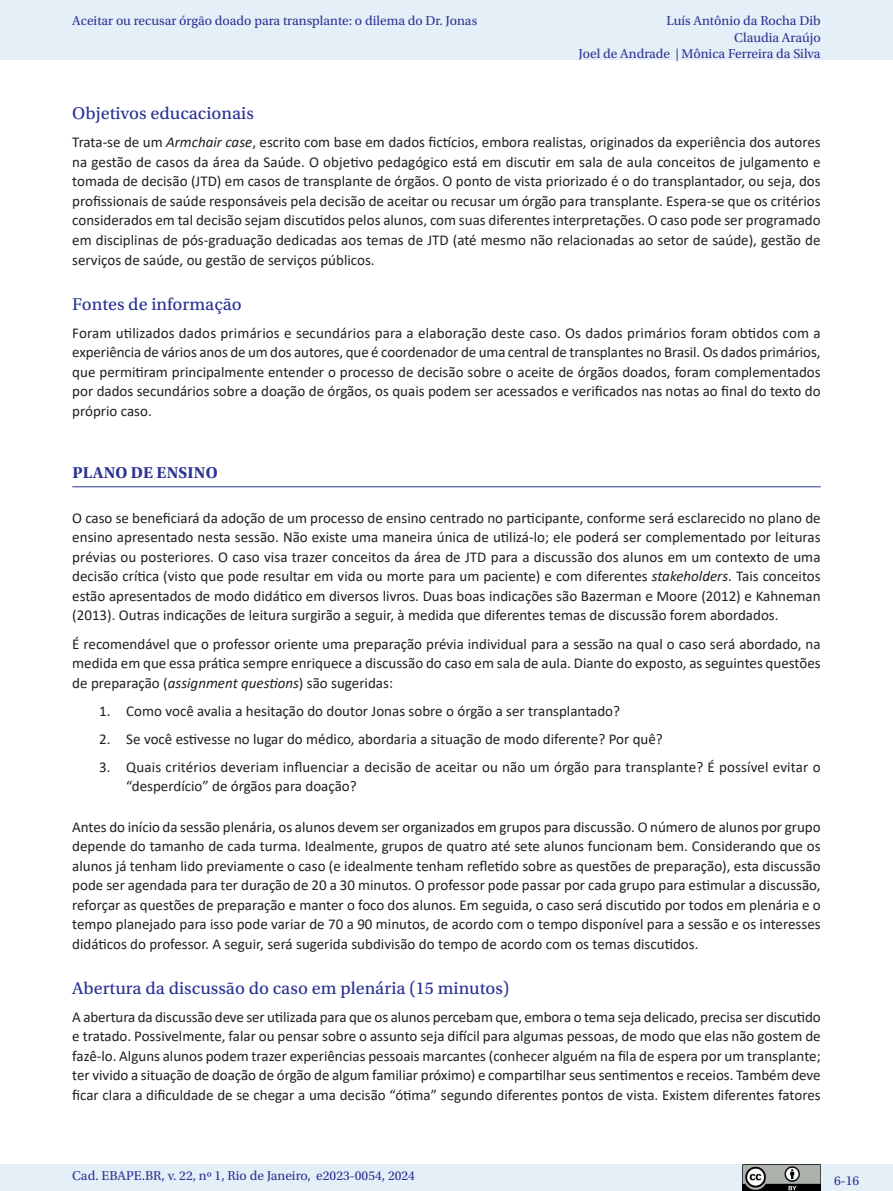
<style>
.page{position:relative;width:893px;height:1191px;background:#fff}
.page>*{position:absolute;margin:0;border:0;box-sizing:border-box;transform-origin:0 0}
._07_2_sub2{font:18px "Utopia Std Capt";color:#2b3393}
._07_1_sub_1{font:700 16.5px "Utopia Std";letter-spacing:.01em;color:#2b3393}
._06_0_texto{font:15px/19.5px "Calibri";color:#231f20;text-align:justify}
.t1{font:13.5px/16.5px "Utopia Std";color:#2b3393;text-align:right}
.s1{font-style:italic}
</style>
<div class="page">
<div style="left:0;top:0;width:893px;height:60px;background:#e4eff8"></div>
<div style="left:0;top:1164px;width:893px;height:27px;background:#e4eff8"></div>
<img style="left:743px;top:1164px;width:78px;height:27px">
<hr style="left:72px;top:486px;width:749px;height:1px;background:#2b3393">
<p class="t1" style="left:72px;top:13px;width:406px">Aceitar ou recusar órgão doado para transplante: o dilema do Dr. Jonas</p>
<p class="t1" style="left:579px;top:13px;width:244px">Luís Antônio da Rocha Dib<br>Claudia Araújo<br>Joel de Andrade | Mônica Ferreira da Silva</p>
<p class="_07_2_sub2" style="left:72px;top:104px;width:183px">Objetivos educacionais</p>
<p class="_06_0_texto" style="left:72px;top:132px;width:750px">Trata-se de um <span class="s1">Armchair case</span>, escrito com base em dados fictícios, embora realistas, originados da experiência dos autores na gestão de casos da área da Saúde. O objetivo pedagógico está em discutir em sala de aula conceitos de julgamento e tomada de decisão (JTD) em casos de transplante de órgãos. O ponto de vista priorizado é o do transplantador, ou seja, dos profissionais de saúde responsáveis pela decisão de aceitar ou recusar um órgão para transplante. Espera-se que os critérios considerados em tal decisão sejam discutidos pelos alunos, com suas diferentes interpretações. O caso pode ser programado em disciplinas de pós-graduação dedicadas aos temas de JTD (até mesmo não relacionadas ao setor de saúde), gestão de serviços de saúde, ou gestão de serviços públicos.</p>
<p class="_07_2_sub2" style="left:72px;top:294px;width:171px">Fontes de informação</p>
<p class="_06_0_texto" style="left:72px;top:322px;width:750px">Foram utilizados dados primários e secundários para a elaboração deste caso. Os dados primários foram obtidos com a experiência de vários anos de um dos autores, que é coordenador de uma central de transplantes no Brasil. Os dados primários, que permitiram principalmente entender o processo de decisão sobre o aceite de órgãos doados, foram complementados por dados secundários sobre a doação de órgãos, os quais podem ser acessados e verificados nas notas ao final do texto do próprio caso.</p>
<p class="_07_1_sub_1" style="left:72px;top:463px;width:147px">PLANO DE ENSINO</p>
<p class="_06_0_texto" style="left:72px;top:508px;width:750px">O caso se beneficiará da adoção de um processo de ensino centrado no participante, conforme será esclarecido no plano de ensino apresentado nesta sessão. Não existe uma maneira única de utilizá-lo; ele poderá ser complementado por leituras prévias ou posteriores. O caso visa trazer conceitos da área de JTD para a discussão dos alunos em um contexto de uma decisão crítica (visto que pode resultar em vida ou morte para um paciente) e com diferentes <span class="s1">stakeholders</span>. Tais conceitos estão apresentados de modo didático em diversos livros. Duas boas indicações são Bazerman e Moore (2012) e Kahneman (2013). Outras indicações de leitura surgirão a seguir, à medida que diferentes temas de discussão forem abordados.</p>
<p class="_06_0_texto" style="left:72px;top:633px;width:750px">É recomendável que o professor oriente uma preparação prévia individual para a sessão na qual o caso será abordado, na medida em que essa prática sempre enriquece a discussão do caso em sala de aula. Diante do exposto, as seguintes questões de preparação (<span class="s1">assignment questions</span>) são sugeridas:</p>
<p class="_06_0_texto" style="left:99px;top:700px;width:522px">1. Como você avalia a hesitação do doutor Jonas sobre o órgão a ser transplantado?</p>
<p class="_06_0_texto" style="left:99px;top:728px;width:565px">2. Se você estivesse no lugar do médico, abordaria a situação de modo diferente? Por quê?</p>
<p class="_06_0_texto" style="left:126px;top:756px;width:696px;text-indent:-27px">3. Quais critérios deveriam influenciar a decisão de aceitar ou não um órgão para transplante? É possível evitar o “desperdício” de órgãos para doação?</p>
<p class="_06_0_texto" style="left:72px;top:816px;width:750px">Antes do início da sessão plenária, os alunos devem ser organizados em grupos para discussão. O número de alunos por grupo depende do tamanho de cada turma. Idealmente, grupos de quatro até sete alunos funcionam bem. Considerando que os alunos já tenham lido previamente o caso (e idealmente tenham refletido sobre as questões de preparação), esta discussão pode ser agendada para ter duração de 20 a 30 minutos. O professor pode passar por cada grupo para estimular a discussão, reforçar as questões de preparação e manter o foco dos alunos. Em seguida, o caso será discutido por todos em plenária e o tempo planejado para isso pode variar de 70 a 90 minutos, de acordo com o tempo disponível para a sessão e os interesses didáticos do professor. A seguir, será sugerida subdivisão do tempo de acordo com os temas discutidos.</p>
<p class="_07_2_sub2" style="left:72px;top:978px;width:439px">Abertura da discussão do caso em plenária (15 minutos)</p>
<p class="_06_0_texto" style="left:72px;top:1006px;width:750px">A abertura da discussão deve ser utilizada para que os alunos percebam que, embora o tema seja delicado, precisa ser discutido e tratado. Possivelmente, falar ou pensar sobre o assunto seja difícil para algumas pessoas, de modo que elas não gostem de fazê-lo. Alguns alunos podem trazer experiências pessoais marcantes (conhecer alguém na fila de espera por um transplante; ter vivido a situação de doação de órgão de algum familiar próximo) e compartilhar seus sentimentos e receios. Também deve ficar clara a dificuldade de se chegar a uma decisão “ótima” segundo diferentes pontos de vista. Existem diferentes fatores</p>
<p class="t1" style="left:72px;top:1167px;width:344px">Cad. EBAPE.BR, v. 22, nº 1, Rio de Janeiro, e2023-0054, 2024</p>
<p class="t1" style="left:834px;top:1172px;width:27px">6-16</p>
</div>
